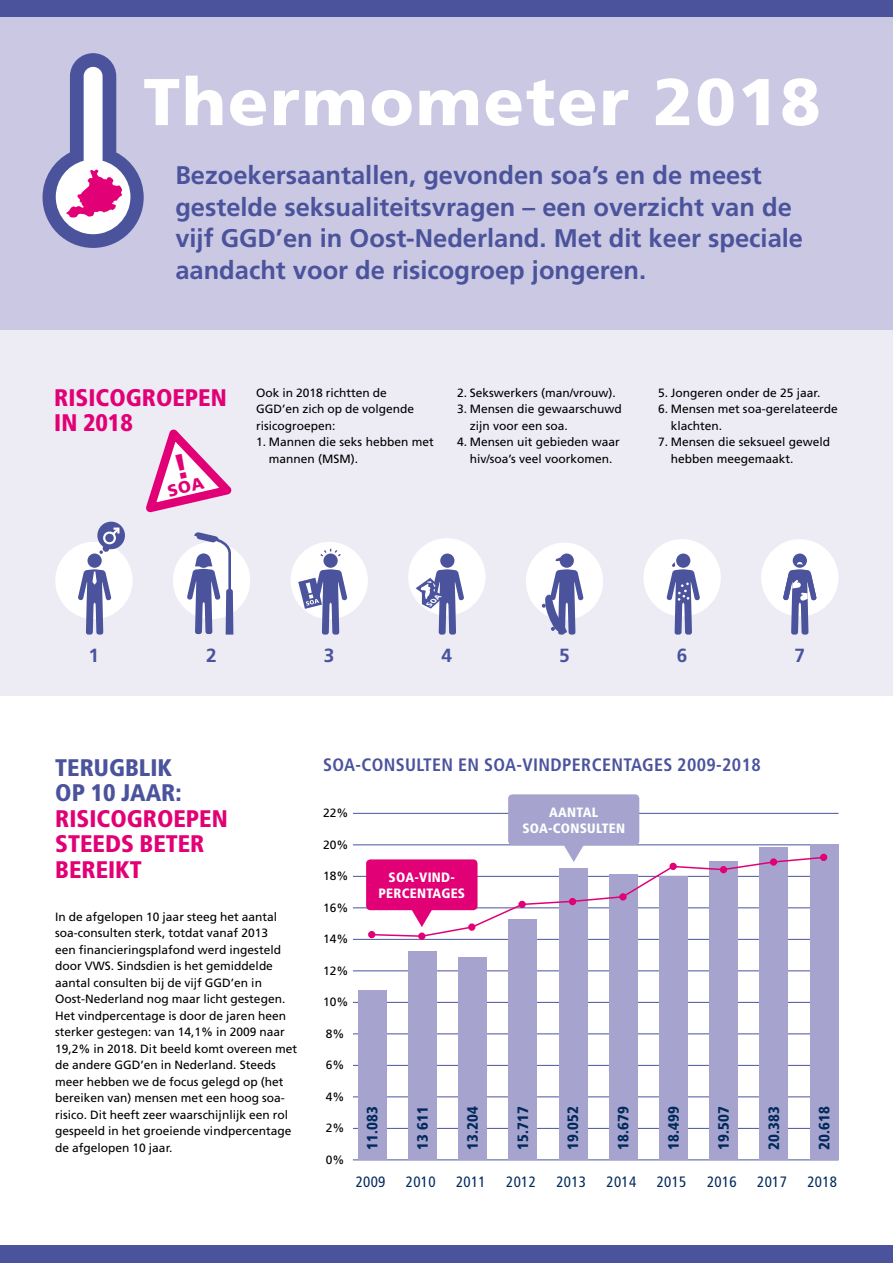
<style>
.page{position:relative;width:893px;height:1263px;background:#fff}
.page>*{position:absolute;margin:0;border:0;box-sizing:border-box;transform-origin:0 0}
.t1{font:900 66px "Frutiger LT Std";letter-spacing:.03em;color:#fff}
.t2{font:700 25.5px/31.5px "Frutiger LT Std";color:#4a539c}
.t3{font:900 condensed 24px/25.5px "Frutiger LT Std";color:#e10075}
.t4{font:900 condensed 24px/25.5px "Frutiger LT Std";color:#4a539c}
.t5{font:700 19.05px "Frutiger LT Std";color:#4a539c}
.t6{font:700 condensed 18px "Frutiger LT Std";letter-spacing:.02em;color:#4a539c}
.t7{font:900 16.65px "Frutiger LT Std";color:#e10075}
.t8{font:900 condensed 15px "Frutiger LT Std";letter-spacing:.02em;color:#002a5b}
.t9{font:condensed 15px "Frutiger LT Std";letter-spacing:.02em;color:#002a5b}
.t10{font:900 condensed 13.5px/16.5px "Frutiger LT Std";letter-spacing:.02em;color:#fff;text-align:center}
.t11{font:12px/16.5px "Frutiger LT Std";color:#000}
</style>
<div class="page">
<div style="left:0;top:1246px;width:893px;height:17px;background:#4a539c"></div>
<div style="left:0;top:0;width:893px;height:17px;background:#4a539c"></div>
<div style="left:0;top:238px;width:893px;height:457px;background:#edecf5"></div>
<div style="left:0;top:17px;width:893px;height:313px;background:#cac8e2"></div>
<svg style="left:43px;top:53px;width:101px;height:195px"></svg>
<svg style="left:146px;top:429px;width:86px;height:84px"></svg>
<div style="left:55px;top:542px;width:78px;height:77px;background:#fff;border-radius:50%"></div>
<div style="left:97px;top:522px;width:28px;height:27px;background:#4a539c;border-radius:50%"></div>
<svg style="left:78px;top:526px;width:43px;height:109px"></svg>
<div style="left:173px;top:542px;width:77px;height:77px;background:#fff;border-radius:50%"></div>
<svg style="left:187px;top:532px;width:46px;height:103px"></svg>
<div style="left:291px;top:542px;width:77px;height:77px;background:#fff;border-radius:50%"></div>
<svg style="left:298px;top:549px;width:49px;height:86px"></svg>
<div style="left:408px;top:538px;width:77px;height:77px;background:#fff;border-radius:50%"></div>
<div style="left:526px;top:543px;width:77px;height:77px;background:#fff;border-radius:50%"></div>
<svg style="left:542px;top:553px;width:42px;height:82px"></svg>
<div style="left:643px;top:539px;width:78px;height:77px;background:#fff;border-radius:50%"></div>
<svg style="left:666px;top:553px;width:34px;height:82px"></svg>
<div style="left:761px;top:539px;width:77px;height:77px;background:#fff;border-radius:50%"></div>
<svg style="left:783px;top:553px;width:34px;height:82px"></svg>
<hr style="left:353px;top:813px;width:485px;height:1px;background:#4a539c">
<hr style="left:353px;top:844px;width:485px;height:1px;background:#4a539c">
<hr style="left:353px;top:876px;width:485px;height:1px;background:#4a539c">
<hr style="left:353px;top:907px;width:485px;height:1px;background:#4a539c">
<hr style="left:353px;top:939px;width:485px;height:1px;background:#4a539c">
<hr style="left:353px;top:970px;width:485px;height:1px;background:#4a539c">
<hr style="left:353px;top:1002px;width:485px;height:1px;background:#4a539c">
<hr style="left:353px;top:1033px;width:485px;height:1px;background:#4a539c">
<hr style="left:353px;top:1065px;width:485px;height:1px;background:#4a539c">
<hr style="left:353px;top:1096px;width:485px;height:1px;background:#4a539c">
<hr style="left:353px;top:1128px;width:485px;height:1px;background:#4a539c">
<hr style="left:353px;top:1159px;width:485px;height:1px;background:#4a539c">
<div style="left:358px;top:990px;width:29px;height:170px;background:#a6a4ce"></div>
<div style="left:408px;top:951px;width:29px;height:209px;background:#a6a4ce"></div>
<div style="left:458px;top:958px;width:29px;height:202px;background:#a6a4ce"></div>
<div style="left:509px;top:919px;width:28px;height:241px;background:#a6a4ce"></div>
<div style="left:559px;top:868px;width:28px;height:292px;background:#a6a4ce"></div>
<div style="left:609px;top:874px;width:29px;height:286px;background:#a6a4ce"></div>
<div style="left:659px;top:877px;width:29px;height:283px;background:#a6a4ce"></div>
<div style="left:709px;top:861px;width:29px;height:299px;background:#a6a4ce"></div>
<div style="left:760px;top:848px;width:28px;height:312px;background:#a6a4ce"></div>
<div style="left:810px;top:844px;width:28px;height:316px;background:#a6a4ce"></div>
<div style="left:418px;top:932px;width:7px;height:8px;border:3px solid #e10075;border-radius:50%"></div>
<div style="left:820px;top:854px;width:7px;height:7px;border:3px solid #e10075;border-radius:50%"></div>
<div style="left:368px;top:931px;width:7px;height:7px;border:3px solid #e10075;border-radius:50%"></div>
<div style="left:508px;top:794px;width:131px;height:51px;background:#a6a4ce;border-radius:4px"></div>
<svg style="left:370px;top:837px;width:456px;height:101px"></svg>
<div style="left:366px;top:859px;width:111px;height:51px;background:#e10075;border-radius:4px"></div>
<svg style="left:416px;top:553px;width:48px;height:82px"></svg>
<h1 class="t1" style="left:143px;top:62px;width:679px">Thermometer 2018</h1>
<h2 class="t2" style="left:175px;top:160px;width:629px">Bezoekersaantallen, gevonden soa’s en de meest gestelde seksualiteitsvragen – een overzicht van de vijf GGD’en in Oost-Nederland. Met dit keer speciale aandacht voor de risicogroep jongeren.</h2>
<p class="t11" style="left:457px;top:384px;width:160px">2. Sekswerkers (man/vrouw).</p>
<p class="t11" style="left:470px;top:401px;width:154px;text-indent:-13px">3. Mensen die gewaarschuwd zijn voor een soa.</p>
<p class="t11" style="left:457px;top:434px;width:164px;text-align:center">4. Mensen uit gebieden waar hiv/soa’s veel voorkomen.</p>
<h3 class="t3" style="left:54px;top:385px;width:174px">RISICOGROEPEN<br>IN 2018</h3>
<p class="t11" style="left:658px;top:384px;width:164px">5. Jongeren onder de 25 jaar.</p>
<p class="t11" style="left:256px;top:384px;width:160px">Ook in 2018 richtten de<br>GGD’en zich op de volgende risicogroepen:</p>
<p class="t11" style="left:269px;top:434px;width:166px;text-indent:-13px">1. Mannen die seks hebben met mannen (MSM).</p>
<p class="t11" style="left:671px;top:401px;width:168px;text-indent:-13px">6. Mensen met soa-gerelateerde klachten.</p>
<p class="t11" style="left:671px;top:434px;width:161px;text-indent:-13px">7. Mensen die seksueel geweld hebben meegemaakt.</p>
<h3 class="t7" style="left:166px;top:481px;width:38px;rotate:-13deg">SOA<sup>!</sup></h3>
<h3 class="t5" style="left:89px;top:644px;width:12px">1</h3>
<h3 class="t5" style="left:206px;top:644px;width:12px">2</h3>
<h3 class="t5" style="left:324px;top:644px;width:12px">3</h3>
<h3 class="t5" style="left:442px;top:644px;width:12px">4</h3>
<h3 class="t5" style="left:559px;top:644px;width:12px">5</h3>
<h3 class="t5" style="left:677px;top:644px;width:12px">6</h3>
<h3 class="t5" style="left:794px;top:644px;width:12px">7</h3>
<h3 class="t4" style="left:55px;top:754px;width:128px">TERUGBLIK<br>OP 10 JAAR:</h3>
<h3 class="t3" style="left:55px;top:805px;width:174px">RISICOGROEPEN<br>STEEDS BETER<br>BEREIKT</h3>
<p class="t11" style="left:55px;top:908px;width:243px">In de afgelopen 10 jaar steeg het aantal soa-consulten sterk, totdat vanaf 2013<br>een financieringsplafond werd ingesteld door VWS. Sindsdien is het gemiddelde aantal consulten bij de vijf GGD’en in Oost-Nederland nog maar licht gestegen.<br>Het vindpercentage is door de jaren heen sterker gestegen: van 14,1% in 2009 naar 19,2% in 2018. Dit beeld komt overeen met de andere GGD’en in Nederland. Steeds meer hebben we de focus gelegd op (het bereiken van) mensen met een hoog soa&shy;risico. Dit heeft zeer waarschijnlijk een rol gespeeld in het groeiende vindpercentage de afgelopen 10 jaar.</p>
<h3 class="t6" style="left:323px;top:754px;width:439px">SOA-CONSULTEN EN SOA-VINDPERCENTAGES 2009-2018</h3>
<p class="t11" style="left:323px;top:805px;width:27px">22%</p>
<p class="t11" style="left:323px;top:836px;width:27px">20%</p>
<p class="t11" style="left:323px;top:868px;width:27px">18%</p>
<p class="t11" style="left:323px;top:899px;width:27px">16%</p>
<p class="t11" style="left:323px;top:931px;width:27px">14%</p>
<p class="t11" style="left:323px;top:962px;width:27px">12%</p>
<p class="t11" style="left:323px;top:994px;width:27px">10%</p>
<p class="t11" style="left:326px;top:1025px;width:20px">8%</p>
<p class="t11" style="left:326px;top:1057px;width:20px">6%</p>
<p class="t11" style="left:326px;top:1088px;width:20px">4%</p>
<p class="t11" style="left:326px;top:1120px;width:20px">2%</p>
<p class="t11" style="left:326px;top:1151px;width:20px">0%</p>
<p class="t10" style="left:378px;top:869px;width:88px">SOA-VIND-<br>PERCENTAGES</p>
<p class="t10" style="left:522px;top:803px;width:104px">AANTAL<br>SOA-CONSULTEN</p>
<p class="t8" style="left:363px;top:1150px;width:46px;rotate:-90deg">11.083</p>
<p class="t8" style="left:413px;top:1150px;width:46px;rotate:-90deg">13 611</p>
<p class="t8" style="left:464px;top:1150px;width:46px;rotate:-90deg">13.204</p>
<p class="t8" style="left:514px;top:1150px;width:46px;rotate:-90deg">15.717</p>
<p class="t8" style="left:564px;top:1150px;width:46px;rotate:-90deg">19.052</p>
<p class="t8" style="left:614px;top:1150px;width:46px;rotate:-90deg">18.679</p>
<p class="t8" style="left:664px;top:1150px;width:46px;rotate:-90deg">18.499</p>
<p class="t8" style="left:715px;top:1150px;width:46px;rotate:-90deg">19.507</p>
<p class="t8" style="left:765px;top:1150px;width:46px;rotate:-90deg">20.383</p>
<p class="t8" style="left:815px;top:1150px;width:46px;rotate:-90deg">20.618</p>
<p class="t9" style="left:356px;top:1173px;width:31px">2009</p>
<p class="t9" style="left:406px;top:1173px;width:31px">2010</p>
<p class="t9" style="left:456px;top:1173px;width:31px">2011</p>
<p class="t9" style="left:506px;top:1173px;width:31px">2012</p>
<p class="t9" style="left:556px;top:1173px;width:31px">2013</p>
<p class="t9" style="left:607px;top:1173px;width:31px">2014</p>
<p class="t9" style="left:657px;top:1173px;width:31px">2015</p>
<p class="t9" style="left:707px;top:1173px;width:31px">2016</p>
<p class="t9" style="left:757px;top:1173px;width:31px">2017</p>
<p class="t9" style="left:807px;top:1173px;width:31px">2018</p>
</div>
